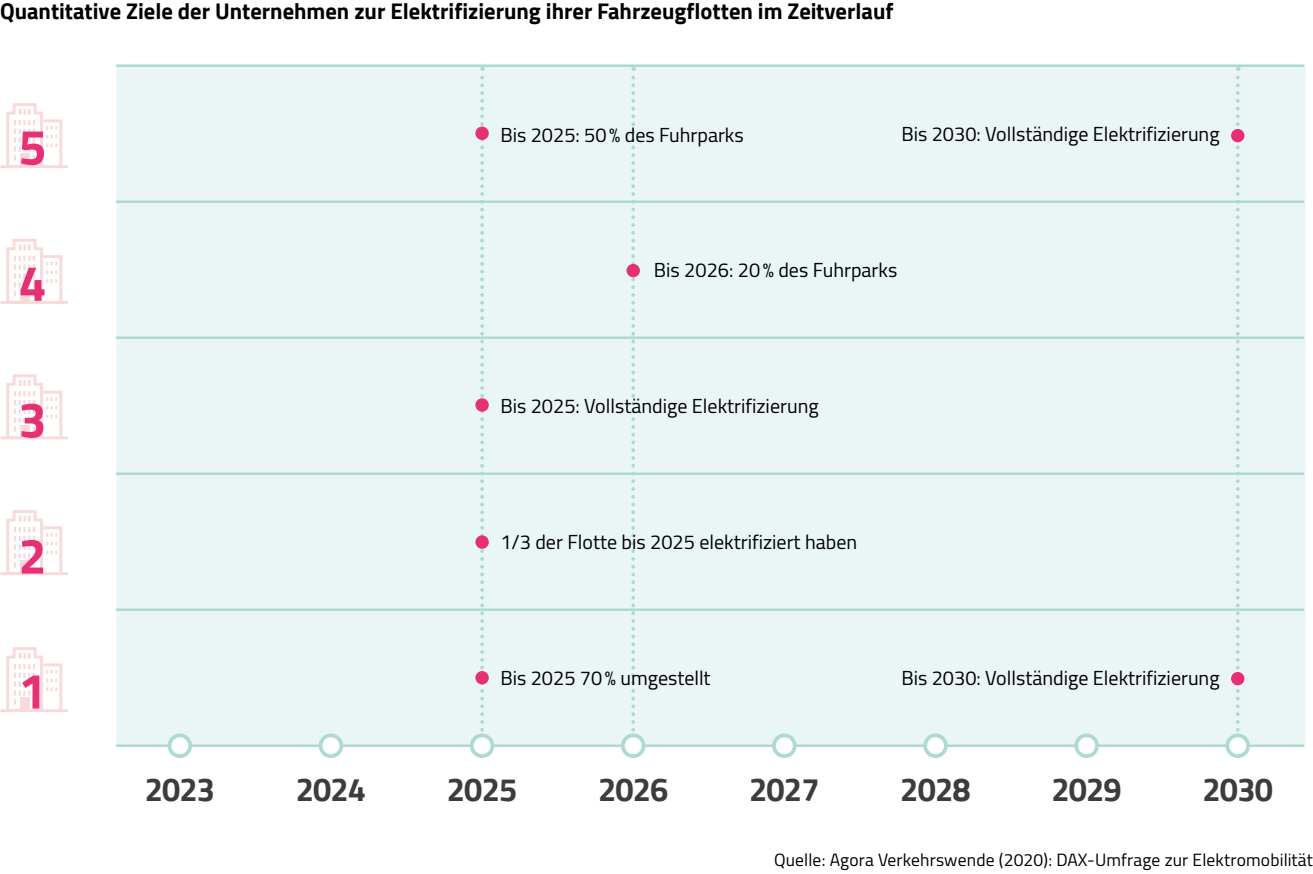
<style>
.page{position:relative;width:1313px;height:874px;background:#fff}
.page>*{position:absolute;margin:0;border:0;box-sizing:border-box;transform-origin:0 0}
.t1{font:700 50px "Cairo";color:#e62f74}
.t2{font:700 32.5px "Cairo";letter-spacing:-.025em;color:#3c3c3b}
.t3{font:700 22.5px "Cairo";color:#000}
.t4{font:20px "Cairo";color:#000}
.t5{font:17.5px "Cairo";letter-spacing:.01em;color:#000}
</style>
<div class="page">
<div style="left:116px;top:64px;width:1189px;height:682px;background:#eaf6f5"></div>
<svg style="left:480px;top:67px;width:4px;height:666px"></svg>
<svg style="left:631px;top:67px;width:4px;height:666px"></svg>
<svg style="left:1236px;top:67px;width:3px;height:666px"></svg>
<hr style="left:1px;top:165px;width:66px;height:3px;background:#f9dadb">
<svg style="left:6px;top:103px;width:57px;height:62px"></svg>
<hr style="left:1px;top:301px;width:66px;height:3px;background:#f9dadb">
<svg style="left:6px;top:239px;width:57px;height:62px"></svg>
<hr style="left:1px;top:436px;width:66px;height:3px;background:#f9dadb">
<svg style="left:5px;top:374px;width:59px;height:66px"></svg>
<hr style="left:1px;top:572px;width:66px;height:2px;background:#f9dadb">
<svg style="left:5px;top:510px;width:59px;height:65px"></svg>
<hr style="left:1px;top:708px;width:66px;height:3px;background:#f9dadb">
<svg style="left:5px;top:647px;width:59px;height:65px"></svg>
<div style="left:475px;top:535px;width:14px;height:13px;background:#e62f74;border-radius:50%"></div>
<div style="left:475px;top:398px;width:14px;height:13px;background:#e62f74;border-radius:50%"></div>
<div style="left:626px;top:264px;width:14px;height:13px;background:#e62f74;border-radius:50%"></div>
<div style="left:475px;top:670px;width:14px;height:14px;background:#e62f74;border-radius:50%"></div>
<div style="left:1231px;top:671px;width:13px;height:14px;background:#e62f74;border-radius:50%"></div>
<div style="left:475px;top:126px;width:14px;height:14px;background:#e62f74;border-radius:50%"></div>
<div style="left:1231px;top:129px;width:13px;height:13px;background:#e62f74;border-radius:50%"></div>
<hr style="left:116px;top:64px;width:1188px;height:3px;background:#aedad2">
<hr style="left:116px;top:200px;width:1188px;height:3px;background:#aedad2">
<hr style="left:116px;top:336px;width:1188px;height:3px;background:#aedad2">
<hr style="left:116px;top:472px;width:1188px;height:2px;background:#aedad2">
<hr style="left:116px;top:608px;width:1188px;height:2px;background:#aedad2">
<hr style="left:116px;top:744px;width:1188px;height:2px;background:#aedad2">
<div style="left:169px;top:735px;width:21px;height:20px;background:#fff;border-radius:50%"></div>
<div style="left:168px;top:733px;width:24px;height:24px;border:4px solid #aedad2;border-radius:50%"></div>
<div style="left:321px;top:735px;width:20px;height:20px;background:#fff;border-radius:50%"></div>
<div style="left:319px;top:733px;width:24px;height:24px;border:4px solid #aedad2;border-radius:50%"></div>
<div style="left:472px;top:735px;width:20px;height:20px;background:#fff;border-radius:50%"></div>
<div style="left:470px;top:733px;width:24px;height:24px;border:4px solid #aedad2;border-radius:50%"></div>
<div style="left:623px;top:735px;width:20px;height:20px;background:#fff;border-radius:50%"></div>
<div style="left:621px;top:733px;width:24px;height:24px;border:4px solid #aedad2;border-radius:50%"></div>
<div style="left:774px;top:735px;width:21px;height:20px;background:#fff;border-radius:50%"></div>
<div style="left:772px;top:733px;width:24px;height:24px;border:4px solid #aedad2;border-radius:50%"></div>
<div style="left:925px;top:735px;width:21px;height:20px;background:#fff;border-radius:50%"></div>
<div style="left:923px;top:733px;width:25px;height:24px;border:4px solid #aedad2;border-radius:50%"></div>
<div style="left:1076px;top:735px;width:21px;height:20px;background:#fff;border-radius:50%"></div>
<div style="left:1074px;top:733px;width:25px;height:24px;border:4px solid #aedad2;border-radius:50%"></div>
<div style="left:1227px;top:735px;width:21px;height:20px;background:#fff;border-radius:50%"></div>
<div style="left:1225px;top:733px;width:25px;height:24px;border:4px solid #aedad2;border-radius:50%"></div>
<p class="t3" style="left:0;top:-2px;width:895px">Quantitative Ziele der Unternehmen zur Elektrifizierung ihrer Fahrzeugflotten im Zeitverlauf</p>
<h1 class="t1" style="left:19px;top:118px;width:30px">5</h1>
<p class="t4" style="left:500px;top:118px;width:245px">Bis 2025: 50 % des Fuhrparks</p>
<p class="t4" style="left:901px;top:117px;width:320px">Bis 2030: Vollständige Elektrifizierung</p>
<h1 class="t1" style="left:19px;top:254px;width:30px">4</h1>
<p class="t4" style="left:654px;top:253px;width:245px">Bis 2026: 20 % des Fuhrparks</p>
<h1 class="t1" style="left:19px;top:390px;width:30px">3</h1>
<p class="t4" style="left:500px;top:389px;width:320px">Bis 2025: Vollständige Elektrifizierung</p>
<h1 class="t1" style="left:19px;top:526px;width:30px">2</h1>
<p class="t4" style="left:500px;top:525px;width:358px">1/3 der Flotte bis 2025 elektrifiziert haben</p>
<h1 class="t1" style="left:19px;top:661px;width:30px">1</h1>
<p class="t4" style="left:500px;top:661px;width:212px">Bis 2025 70 % umgestellt</p>
<p class="t4" style="left:901px;top:661px;width:320px">Bis 2030: Vollständige Elektrifizierung</p>
<h2 class="t2" style="left:145px;top:770px;width:72px">2023</h2>
<h2 class="t2" style="left:296px;top:770px;width:72px">2024</h2>
<h2 class="t2" style="left:447px;top:770px;width:72px">2025</h2>
<h2 class="t2" style="left:598px;top:770px;width:72px">2026</h2>
<h2 class="t2" style="left:749px;top:770px;width:72px">2027</h2>
<h2 class="t2" style="left:900px;top:770px;width:72px">2028</h2>
<h2 class="t2" style="left:1051px;top:770px;width:72px">2029</h2>
<h2 class="t2" style="left:1202px;top:770px;width:72px">2030</h2>
<p class="t5" style="left:774px;top:844px;width:540px">Quelle: Agora Verkehrswende (2020): DAX-Umfrage zur Elektromobilität</p>
</div>
